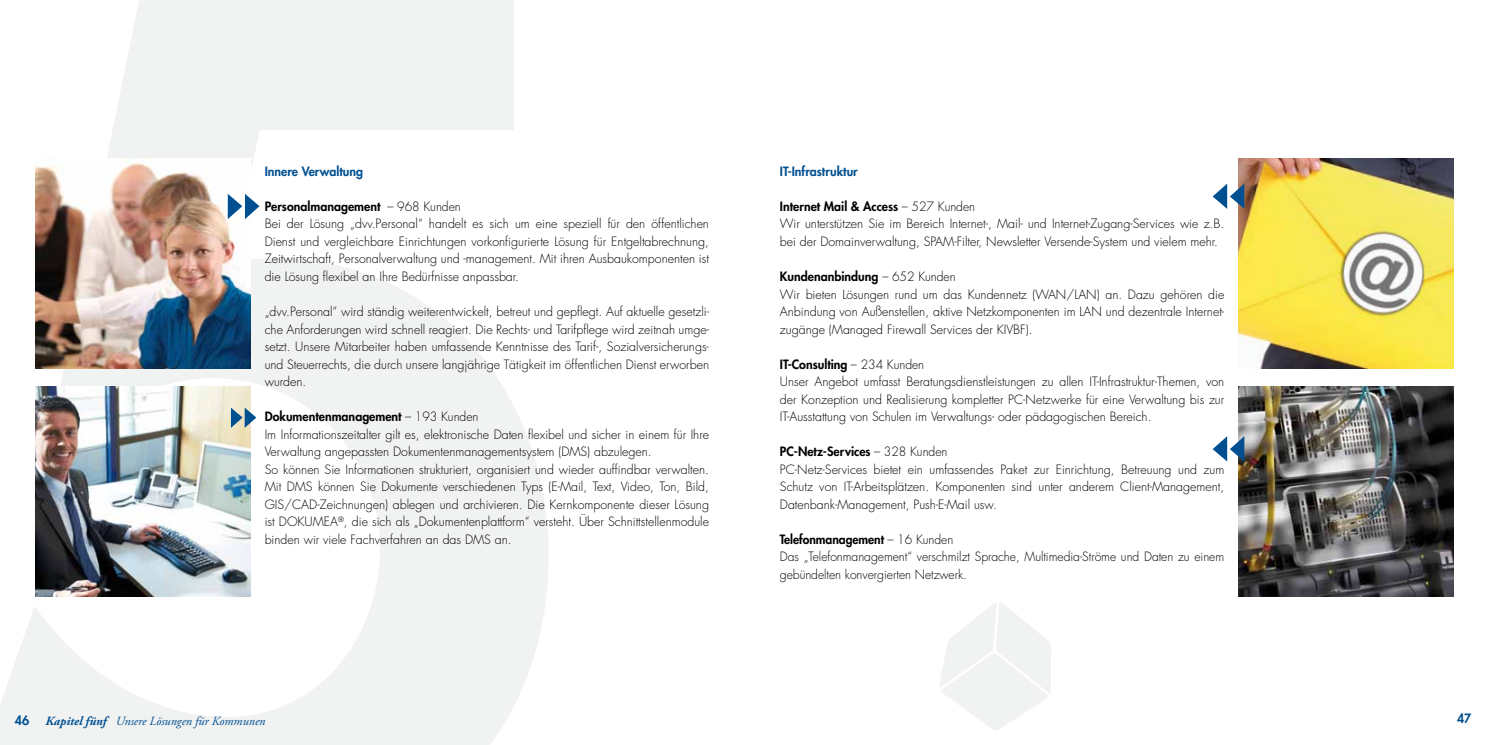
<style>
.page{position:relative;width:1489px;height:745px;background:#fff}
.page>*{position:absolute;margin:0;border:0;box-sizing:border-box;transform-origin:0 0}
.t1{font:300 12.5px/17.5px "Futura";color:#000}
.t2{font:800 12.5px "Futura";color:#005091}
.t3{font:italic 12.5px "Adobe Garamond Pro";color:#005091}
.s1{font-weight:800}
.s2{font-weight:700}
</style>
<div class="page">
<svg style="left:0;top:0;width:548px;height:744px;fill:#f1f2f2"></svg>
<img style="left:35px;top:386px;width:215px;height:210px">
<img style="left:1238px;top:386px;width:215px;height:210px">
<img style="left:35px;top:158px;width:215px;height:210px">
<img style="left:1238px;top:158px;width:215px;height:210px">
<svg style="left:228px;top:194px;width:31px;height:25px"></svg>
<svg style="left:1212px;top:183px;width:32px;height:26px"></svg>
<svg style="left:1212px;top:436px;width:32px;height:25px"></svg>
<svg style="left:231px;top:407px;width:25px;height:20px"></svg>
<svg style="left:939px;top:603px;width:112px;height:127px"></svg>
<p class="t2" style="left:265px;top:163px;width:100px">Innere Verwaltung</p>
<p class="t1" style="left:265px;top:198px;width:446px"><span class="s1">Personalmanagement</span> – 968 Kunden<br>Bei der Lösung „dvv.Personal“ handelt es sich um eine speziell für den öffentlichen Dienst und vergleichbare Einrichtungen vorkonfigurierte Lösung für Entgeltabrechnung, Zeitwirtschaft, Personalverwaltung und -management. Mit ihren Ausbaukomponenten ist die Lösung flexibel an Ihre Bedürfnisse anpassbar.</p>
<p class="t1" style="left:265px;top:303px;width:446px;text-align:justify">„dvv.Personal“ wird ständig weiterentwickelt, betreut und gepflegt. Auf aktuelle gesetzli&shy;che Anforderungen wird schnell reagiert. Die Rechts- und Tarifpflege wird zeitnah umge&shy;setzt. Unsere Mitarbeiter haben umfassende Kenntnisse des Tarif-, Sozialversicherungs&shy;und Steuerrechts, die durch unsere langjährige Tätigkeit im öffentlichen Dienst erworben wurden.</p>
<p class="t1" style="left:265px;top:408px;width:446px"><span class="s1">Dokumentenmanagement</span> – 193 Kunden<br>Im Informationszeitalter gilt es, elektronische Daten flexibel und sicher in einem für Ihre Verwaltung angepassten Dokumentenmanagementsystem (DMS) abzulegen.<br>So können Sie Informationen strukturiert, organisiert und wieder auffindbar verwalten.<br>Mit DMS können Sie Dokumente verschiedenen Typs (E-Mail, Text, Video, Ton, Bild, GIS/CAD-Zeichnungen) ablegen und archivieren. Die Kernkomponente dieser Lösung ist DOKUMEA<sup>®</sup>, die sich als „Dokumentenplattform“ versteht. Über Schnittstellenmodule binden wir viele Fachverfahren an das DMS an.</p>
<p class="t2" style="left:780px;top:163px;width:79px">IT-Infrastruktur</p>
<p class="t1" style="left:780px;top:198px;width:446px"><span class="s1">Internet Mail &amp; Access</span> – 527 Kunden<br>Wir unterstützen Sie im Bereich Internet-, Mail- und Internet-Zugang-Services wie z.B. bei der Domainverwaltung, SPAM-Filter, Newsletter Versende-System und vielem mehr.</p>
<p class="t1" style="left:780px;top:268px;width:446px"><span class="s1">Kundenanbindung</span> – 652 Kunden<br>Wir bieten Lösungen rund um das Kundennetz (WAN/LAN) an. Dazu gehören die Anbindung von Außenstellen, aktive Netzkomponenten im LAN und dezentrale Internet&shy;zugänge (Managed Firewall Services der KIVBF).</p>
<p class="t1" style="left:780px;top:355px;width:446px"><span class="s1">IT-Consulting</span> – 234 Kunden<br>Unser Angebot umfasst Beratungsdienstleistungen zu allen IT-Infrastruktur-Themen, von der Konzeption und Realisierung kompletter PC-Netzwerke für eine Verwaltung bis zur IT-Ausstattung von Schulen im Verwaltungs- oder pädagogischen Bereich.</p>
<p class="t1" style="left:780px;top:443px;width:446px"><span class="s1">PC-Netz-Services</span> – 328 Kunden<br>PC-Netz-Services bietet ein umfassendes Paket zur Einrichtung, Betreuung und zum Schutz von IT-Arbeitsplätzen. Komponenten sind unter anderem Client-Management, Datenbank-Management, Push-E-Mail usw.</p>
<p class="t1" style="left:780px;top:530px;width:446px"><span class="s1">Telefonmanagement</span> – 16 Kunden<br>Das „Telefonmanagement“ verschmilzt Sprache, Multimedia-Ströme und Daten zu einem gebündelten konvergierten Netzwerk.</p>
<p class="t2" style="left:15px;top:711px;width:16px">46</p>
<p class="t3" style="left:45px;top:713px;width:222px"><span class="s2">Kapitel fünf</span> Unsere Lösungen für Kommunen</p>
<p class="t2" style="left:1456px;top:709px;width:16px">47</p>
</div>
